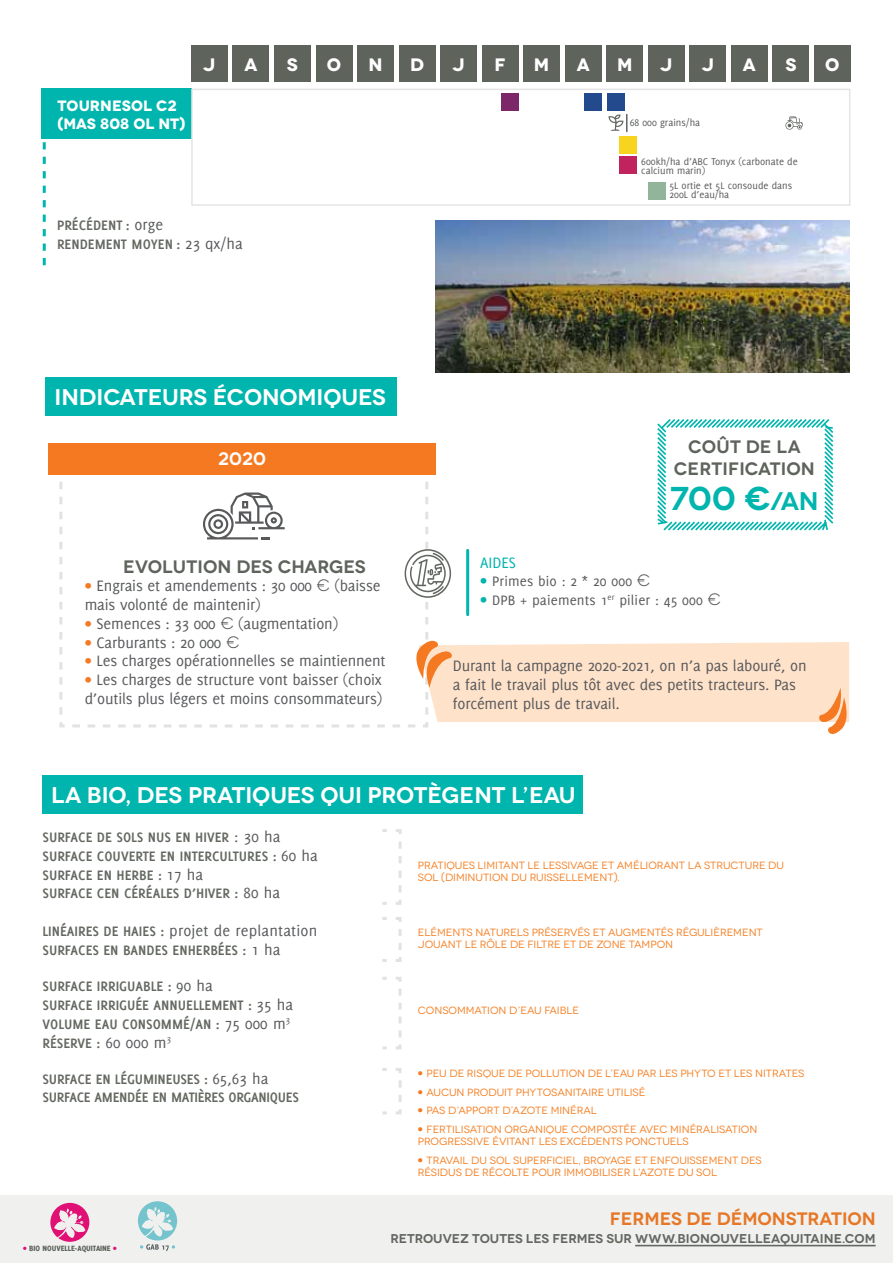
<style>
.page{position:relative;width:893px;height:1263px;background:#fff}
.page>*{position:absolute;margin:0;border:0;box-sizing:border-box;transform-origin:0 0}
.t1{font:600 33px "Novecentowide";color:#00b5ad}
.t2{font:600 22.65px "Novecentowide";letter-spacing:-.01em;color:#fff}
.t3{font:600 18px/22.5px "Novecentowide";letter-spacing:.005em;color:#5e645c;text-align:center}
.t4{font:600 18px "Novecentowide";letter-spacing:-.005em;color:#f47920}
.t5{font:700 18px "Novecentowide";color:#fff}
.t6{font:600 18px "Novecentowide";color:#fff}
.t7{font:16.5px/18.8px "Delicious";letter-spacing:-.01em;color:#58595b}
.t8{font:16.5px "Delicious";letter-spacing:.01em;color:#58595b}
.t9{font:16.5px "Delicious";color:#00b5ad}
.t10{font:700 15px/18.8px "Delicious";color:#636860}
.t11{font:700 15px/18px "Delicious";letter-spacing:-.02em;color:#636860}
.t12{font:15px "Delicious";letter-spacing:.01em;color:#58595b}
.t13{font:700 15px/18px "Novecentowide";letter-spacing:.01em;color:#fff}
.t14{font:600 12.75px "Novecentowide";color:#62675f}
.t15{font:10.65px/9px "Delicious";color:#58595b}
.t16{font:10.5px/12px "Novecentowide";color:#f58227}
.t17{font:800 8.4px "Delicious";color:#5e645c}
.s1{font-weight:400;font-size:16.5px;color:#58595b}
.s2{color:#f47920}
.s3{font-family:"Novecentowide"}
.s4{font-size:25.5px}
.s5{font-size:16.5px;color:#00b5ad}
.s6{font-family:"Novecentowide";font-size:16.5px}
.s7{font-weight:700;font-size:15px;color:#636860}
.s8{color:#ed0677}
.s9{font-family:"Delicious";font-size:12px;color:#f47920}
</style>
<div class="page">
<div style="left:41px;top:89px;width:150px;height:50px;background:#00b5ad"></div>
<div style="left:191px;top:46px;width:36px;height:36px;background:#5e645c"></div>
<div style="left:191px;top:89px;width:659px;height:117px;border:2px solid #e4e4e2"></div>
<div style="left:233px;top:46px;width:36px;height:36px;background:#5e645c"></div>
<div style="left:274px;top:46px;width:37px;height:36px;background:#5e645c"></div>
<div style="left:316px;top:46px;width:36px;height:36px;background:#5e645c"></div>
<div style="left:357px;top:46px;width:37px;height:36px;background:#5e645c"></div>
<div style="left:399px;top:46px;width:36px;height:36px;background:#5e645c"></div>
<div style="left:441px;top:46px;width:36px;height:36px;background:#5e645c"></div>
<div style="left:482px;top:46px;width:36px;height:36px;background:#5e645c"></div>
<div style="left:524px;top:46px;width:36px;height:36px;background:#5e645c"></div>
<div style="left:565px;top:46px;width:36px;height:36px;background:#5e645c"></div>
<div style="left:607px;top:46px;width:36px;height:36px;background:#5e645c"></div>
<div style="left:648px;top:46px;width:36px;height:36px;background:#5e645c"></div>
<div style="left:690px;top:46px;width:36px;height:36px;background:#5e645c"></div>
<div style="left:731px;top:46px;width:36px;height:36px;background:#5e645c"></div>
<div style="left:773px;top:46px;width:36px;height:36px;background:#5e645c"></div>
<div style="left:814px;top:46px;width:36px;height:36px;background:#5e645c"></div>
<svg style="left:43px;top:142px;width:3px;height:123px"></svg>
<div style="left:502px;top:94px;width:17px;height:17px;background:#7c2868"></div>
<svg style="left:608px;top:114px;width:19px;height:18px"></svg>
<div style="left:619px;top:136px;width:17px;height:17px;background:#f7d41e"></div>
<div style="left:620px;top:156px;width:17px;height:17px;background:#c0235e"></div>
<div style="left:648px;top:183px;width:17px;height:17px;background:#92b49b"></div>
<div style="left:584px;top:94px;width:17px;height:17px;background:#224a8c"></div>
<div style="left:608px;top:94px;width:17px;height:17px;background:#224a8c"></div>
<img style="left:436px;top:221px;width:414px;height:151px">
<div style="left:0;top:1195px;width:893px;height:68px;background:#f0f0ef"></div>
<div style="left:46px;top:377px;width:351px;height:39px;background:#00b5ad"></div>
<svg style="left:59px;top:482px;width:6px;height:246px"></svg>
<div style="left:48px;top:443px;width:388px;height:32px;background:#f47920"></div>
<svg style="left:72px;top:419px;width:777px;height:315px"></svg>
<div style="left:43px;top:775px;width:540px;height:39px;background:#00b5ad"></div>
<svg style="left:382px;top:829px;width:20px;height:76px"></svg>
<svg style="left:382px;top:917px;width:20px;height:45px"></svg>
<svg style="left:382px;top:977px;width:20px;height:73px"></svg>
<svg style="left:382px;top:1068px;width:20px;height:47px"></svg>
<svg style="left:785px;top:116px;width:18px;height:14px"></svg>
<h3 class="t13" style="left:57px;top:97px;width:130px">TOURNESOL C2 (MAS 808 OL NT)</h3>
<h3 class="t5" style="left:203px;top:53px;width:14px">J</h3>
<h3 class="t5" style="left:244px;top:53px;width:14px">A</h3>
<h3 class="t5" style="left:287px;top:53px;width:13px">S</h3>
<h3 class="t5" style="left:327px;top:53px;width:16px">O</h3>
<h3 class="t5" style="left:368px;top:53px;width:16px">N</h3>
<h3 class="t5" style="left:410px;top:53px;width:16px">D</h3>
<h3 class="t5" style="left:452px;top:53px;width:14px">J</h3>
<h3 class="t5" style="left:495px;top:53px;width:13px">F</h3>
<h3 class="t5" style="left:534px;top:53px;width:17px">M</h3>
<h3 class="t5" style="left:577px;top:53px;width:14px">A</h3>
<h3 class="t5" style="left:617px;top:53px;width:17px">M</h3>
<h3 class="t5" style="left:660px;top:53px;width:14px">J</h3>
<h3 class="t5" style="left:702px;top:53px;width:14px">J</h3>
<h3 class="t5" style="left:743px;top:53px;width:14px">A</h3>
<h3 class="t5" style="left:785px;top:53px;width:13px">S</h3>
<h3 class="t5" style="left:825px;top:53px;width:16px">O</h3>
<p class="t15" style="left:630px;top:118px;width:72px">68 000 grains/ha</p>
<p class="t15" style="left:641px;top:157px;width:158px">600kh/ha d’ABC Tonyx (carbonate de calcium marin)</p>
<p class="t15" style="left:669px;top:181px;width:124px">5L ortie et 5L consoude dans<br>200L d’eau/ha</p>
<h3 class="t10" style="left:57px;top:216px;width:187px">PRÉCÉDENT : <span class="s1">orge<br></span>RENDEMENT MOYEN : <span class="s1">23 qx/ha</span></h3>
<h2 class="t2" style="left:54px;top:383px;width:333px">INDICATEURS ÉCONOMIQUES</h2>
<h3 class="t6" style="left:218px;top:448px;width:49px">2020</h3>
<h3 class="t3" style="left:123px;top:555px;width:244px">EVOLUTION DES CHARGES</h3>
<h3 class="t7" style="left:85px;top:576px;width:297px"><span class="s2">•</span> Engrais et amendements : 30 000 <span class="s3">€</span> (baisse mais volonté de maintenir)</h3>
<h3 class="t7" style="left:85px;top:614px;width:255px"><span class="s2">•</span> Semences : 33 000 <span class="s3">€</span> (augmentation)</h3>
<h3 class="t7" style="left:85px;top:633px;width:156px"><span class="s2">•</span> Carburants : 20 000 <span class="s3">€</span></h3>
<h3 class="t7" style="left:85px;top:651px;width:302px"><span class="s2">•</span> Les charges opérationnelles se maintiennent</h3>
<h3 class="t7" style="left:85px;top:670px;width:299px"><span class="s2">•</span> Les charges de structure vont baisser (choix d’outils plus légers et moins consommateurs)</h3>
<h3 class="t3" style="left:674px;top:435px;width:142px">COÛT DE LA<br>CERTIFICATION</h3>
<h1 class="t1" style="left:670px;top:478px;width:150px">700 €<span class="s4">/AN</span></h1>
<h3 class="t9" style="left:480px;top:553px;width:38px">AIDES</h3>
<h3 class="t12" style="left:480px;top:573px;width:172px"><span class="s5">•</span> Primes bio : 2 * 20 000 <span class="s6">€</span></h3>
<h3 class="t12" style="left:480px;top:592px;width:242px"><span class="s5">•</span> DPB + paiements 1<sup>er</sup> pilier : 45 000 <span class="s6">€</span></h3>
<h3 class="t7" style="left:453px;top:656px;width:355px">Durant la campagne 2020-2021, on n’a pas labouré, on a fait le travail plus tôt avec des petits tracteurs. Pas forcément plus de travail.</h3>
<h2 class="t2" style="left:51px;top:781px;width:526px">LA BIO, DES PRATIQUES QUI PROTÈGENT L’EAU</h2>
<h3 class="t10" style="left:43px;top:827px;width:277px">SURFACE DE SOLS NUS EN HIVER <span class="s1">: 30 ha </span>SURFACE COUVERTE EN INTERCULTURES : <span class="s1">60 ha </span>SURFACE EN HERBE : <span class="s1">17 ha<br></span>SURFACE CEN CÉRÉALES D’HIVER : <span class="s1">80 ha</span></h3>
<h3 class="t8" style="left:43px;top:921px;width:276px"><span class="s7">LINÉAIRES DE HAIES :</span> projet de replantation</h3>
<h3 class="t10" style="left:43px;top:940px;width:240px">SURFACES EN BANDES ENHERBÉES : <span class="s1">1 ha</span></h3>
<h3 class="t10" style="left:43px;top:977px;width:252px">SURFACE IRRIGUABLE : <span class="s1">90 ha<br></span>SURFACE IRRIGUÉE ANNUELLEMENT : <span class="s1">35 ha<br></span>VOLUME EAU CONSOMMÉ/AN : <span class="s1">75 000 m</span><sup>3<br></sup>RÉSERVE : <span class="s1">60 000 m</span><sup>3</sup></h3>
<h3 class="t11" style="left:43px;top:1070px;width:258px">SURFACE EN LÉGUMINEUSES : <span class="s1">65,63 ha<br></span>SURFACE AMENDÉE EN MATIÈRES ORGANIQUES</h3>
<p class="t17" style="left:23px;top:1243px;width:95px"><span class="s8">•</span> BIO NOUVELLE-AQUITAINE <span class="s8">•</span></p>
<p class="t16" style="left:418px;top:859px;width:368px">PRATIQUES LIMITANT LE LESSIVAGE ET AMÉLIORANT LA STRUCTURE DU<br>SOL (DIMINUTION DU RUISSELLEMENT).</p>
<p class="t16" style="left:418px;top:926px;width:346px">ELÉMENTS NATURELS PRÉSERVÉS ET AUGMENTÉS RÉGULIÈREMENT<br>JOUANT LE RÔLE DE FILTRE ET DE ZONE TAMPON</p>
<p class="t16" style="left:418px;top:1004px;width:163px">CONSOMMATION D’EAU FAIBLE</p>
<p class="t16" style="left:418px;top:1067px;width:388px"><span class="s9">•</span> PEU DE RISQUE DE POLLUTION DE L’EAU PAR LES PHYTO ET LES NITRATES</p>
<p class="t16" style="left:418px;top:1086px;width:229px"><span class="s9">•</span> AUCUN PRODUIT PHYTOSANITAIRE UTILISÉ</p>
<p class="t16" style="left:418px;top:1105px;width:181px"><span class="s9">•</span> PAS D’APPORT D’AZOTE MINÉRAL</p>
<p class="t16" style="left:418px;top:1123px;width:341px"><span class="s9">•</span> FERTILISATION ORGANIQUE COMPOSTÉE AVEC MINÉRALISATION<br>PROGRESSIVE ÉVITANT LES EXCÉDENTS PONCTUELS</p>
<p class="t16" style="left:418px;top:1154px;width:345px"><span class="s9">•</span> TRAVAIL DU SOL SUPERFICIEL, BROYAGE ET ENFOUISSEMENT DES<br>RÉSIDUS DE RÉCOLTE POUR IMMOBILISER L’AZOTE DU SOL</p>
<h3 class="t4" style="left:610px;top:1208px;width:267px">FERMES DE DÉMONSTRATION</h3>
<p class="t14" style="left:390px;top:1231px;width:487px">RETROUVEZ TOUTES LES FERMES SUR WWW.BIONOUVELLEAQUITAINE.COM</p>
</div>
